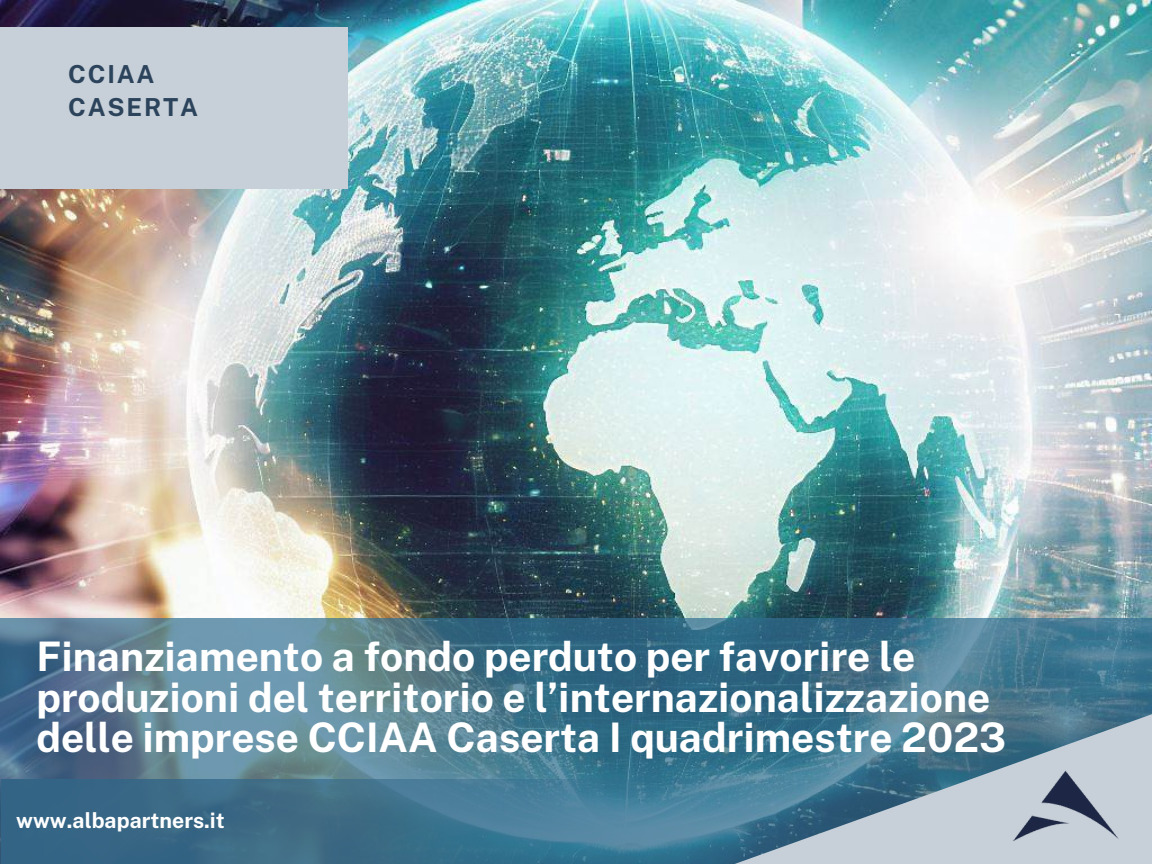
<style>
.page{position:relative;width:1152px;height:864px;background:#fff}
.page>*{position:absolute;margin:0;border:0;box-sizing:border-box;transform-origin:0 0}
.t1{font:700 40.8px/40.5px "Public Sans";color:#fff}
.t2{font:700 24.75px/33px "Public Sans";letter-spacing:.07em;color:#2c435c}
.t3{font:700 21.3px "Public Sans";color:#fff}
</style>
<div class="page">
<img style="left:0;top:0;width:1152px;height:618px">
<svg style="left:0;top:618px;width:1152px;height:246px;background:#49778f"></svg>
<svg style="left:634px;top:694px;width:518px;height:170px;background:#658da2"></svg>
<div style="left:0;top:27px;width:348px;height:161px;background:#c7d0d8"></div>
<img style="left:1008px;top:767px;width:115px;height:80px">
<p class="t2" style="left:68px;top:57px;width:131px">CCIAA<br>CASERTA</p>
<p class="t1" style="left:36px;top:636px;width:971px">Finanziamento a fondo perduto per favorire le produzioni del territorio e l’internazionalizzazione delle imprese CCIAA Caserta I quadrimestre 2023</p>
<p class="t3" style="left:16px;top:808px;width:210px">www.albapartners.it</p>
</div>
